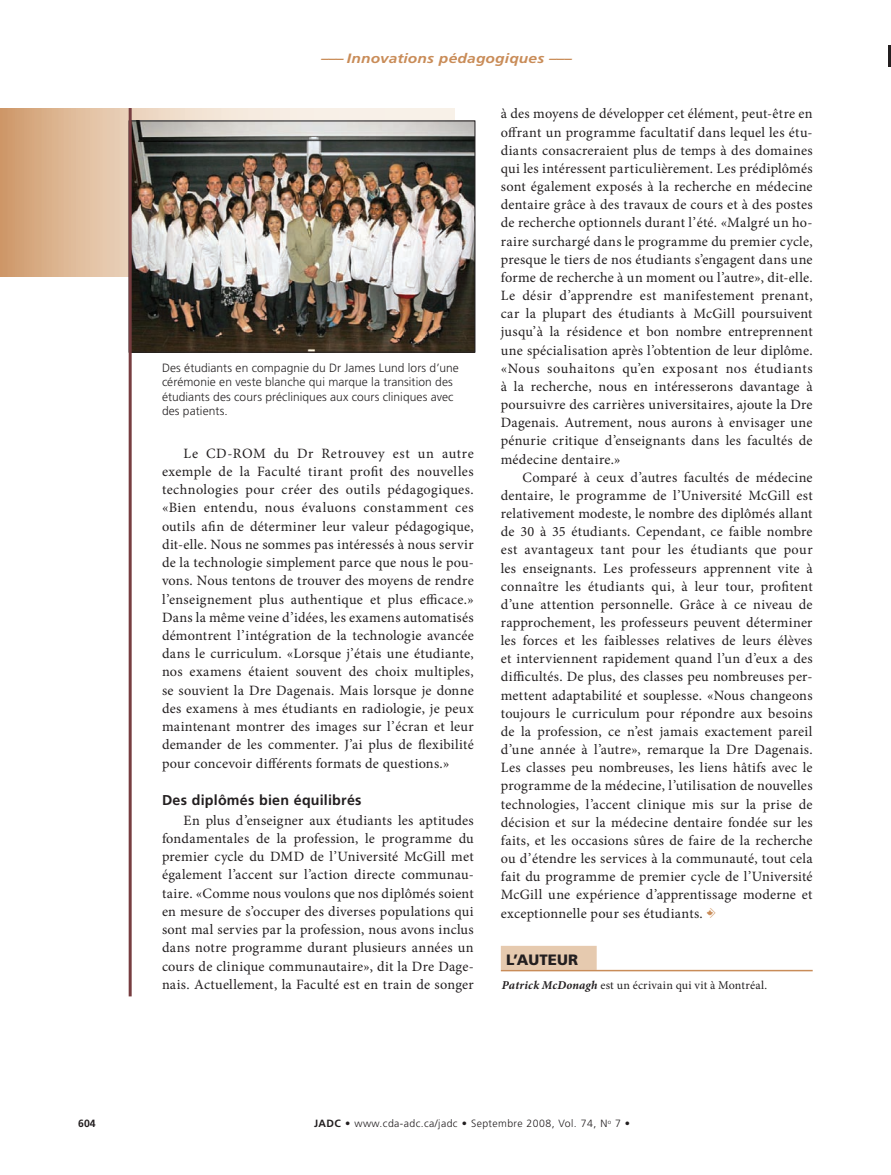
<style>
.page{position:relative;width:891px;height:1175px;background:#fff}
.page>*{position:absolute;margin:0;border:0;box-sizing:border-box;transform-origin:0 0}
.t1{font:900 15px "Frutiger LT Std";letter-spacing:.01em;color:#231f20}
.t2{font:14.25px/18.1px "Minion Pro";letter-spacing:.015em;color:#231f20;text-align:justify}
.t3{font:700 14.25px "Frutiger LT Std";letter-spacing:.02em;color:#231f20}
.t4{font:italic 700 13.5px "Frutiger LT Std";letter-spacing:.01em;color:#c98c58;scale:1.15 1}
.t5{font:300 12px/14.4px "Frutiger LT Std";letter-spacing:.005em;color:#262324}
.t6{font:12px "Minion Pro";letter-spacing:.02em;color:#231f20}
.t7{font:300 10.5px "Frutiger LT Std";letter-spacing:.04em;color:#231f20}
.t8{font:700 10.5px "Frutiger LT Std";color:#231f20}
.s1{font-family:"CDA";color:#c98c58}
.s2{font-weight:700;font-style:italic}
.s3{font-weight:700}
</style>
<div class="page">
<svg style="left:0;top:108px;width:454px;height:168px;background:#ddbb9c"></svg>
<img style="left:132px;top:123px;width:341px;height:227px">
<div style="left:129px;top:121px;width:346px;height:231px;border:1px solid #231f20"></div>
<div style="left:501px;top:945px;width:96px;height:24px;background:#e6caaf"></div>
<hr style="left:501px;top:969px;width:312px;height:2px;background:#c98c58">
<hr style="left:129px;top:108px;width:3px;height:888px;background:#773d40">
<hr style="left:888px;top:45px;width:3px;height:21px;background:#231f20">
<p class="t4" style="left:321px;top:51px;width:220px">––– Innovations pédagogiques –––</p>
<p class="t5" style="left:162px;top:361px;width:298px">Des étudiants en compagnie du Dr James Lund lors d’une cérémonie en veste blanche qui marque la transition des étudiants des cours précliniques aux cours cliniques avec des patients.</p>
<p class="t2" style="left:162px;top:444px;width:313px;text-indent:22px">Le CD-ROM du Dr Retrouvey est un autre exemple de la Faculté tirant profit des nouvelles technologies pour créer des outils pédagogiques. «Bien entendu, nous évaluons constamment ces outils afin de déterminer leur valeur pédagogique, dit-elle. Nous ne sommes pas intéressés à nous servir de la technologie simplement parce que nous le pou&shy;vons. Nous tentons de trouver des moyens de rendre l’enseignement plus authentique et plus efficace.» Dans la même veine d’idées, les examens automatisés démontrent l’intégration de la technologie avancée dans le curriculum. «Lorsque j’étais une étudiante, nos examens étaient souvent des choix multiples, se souvient la Dre Dagenais. Mais lorsque je donne des examens à mes étudiants en radiologie, je peux maintenant montrer des images sur l’écran et leur demander de les commenter. J’ai plus de flexibilité pour concevoir différents formats de questions.»</p>
<p class="t3" style="left:162px;top:791px;width:201px">Des diplômés bien équilibrés</p>
<p class="t2" style="left:162px;top:811px;width:313px;text-indent:22px">En plus d’enseigner aux étudiants les aptitudes fondamentales de la profession, le programme du premier cycle du DMD de l’Université McGill met également l’accent sur l’action directe communau&shy;taire. «Comme nous voulons que nos diplômés soient en mesure de s’occuper des diverses populations qui sont mal servies par la profession, nous avons inclus dans notre programme durant plusieurs années un cours de clinique communautaire», dit la Dre Dage&shy;nais. Actuellement, la Faculté est en train de songer</p>
<p class="t2" style="left:501px;top:105px;width:313px">à des moyens de développer cet élément, peut-être en offrant un programme facultatif dans lequel les étu&shy;diants consacreraient plus de temps à des domaines qui les intéressent particulièrement. Les prédiplômés sont également exposés à la recherche en médecine dentaire grâce à des travaux de cours et à des postes de recherche optionnels durant l’été. «Malgré un ho&shy;raire surchargé dans le programme du premier cycle, presque le tiers de nos étudiants s’engagent dans une forme de recherche à un moment ou l’autre», dit-elle.<br>Le désir d’apprendre est manifestement prenant, car la plupart des étudiants à McGill poursuivent jusqu’à la résidence et bon nombre entreprennent une spécialisation après l’obtention de leur diplôme. «Nous souhaitons qu’en exposant nos étudiants à la recherche, nous en intéresserons davantage à poursuivre des carrières universitaires, ajoute la Dre Dagenais. Autrement, nous aurons à envisager une pénurie critique d’enseignants dans les facultés de médecine dentaire.»</p>
<p class="t2" style="left:501px;top:468px;width:313px;text-indent:22px">Comparé à ceux d’autres facultés de médecine dentaire, le programme de l’Université McGill est relativement modeste, le nombre des diplômés allant de 30 à 35 étudiants. Cependant, ce faible nombre est avantageux tant pour les étudiants que pour les enseignants. Les professeurs apprennent vite à connaître les étudiants qui, à leur tour, profitent d’une attention personnelle. Grâce à ce niveau de rapprochement, les professeurs peuvent déterminer les forces et les faiblesses relatives de leurs élèves et interviennent rapidement quand l’un d’eux a des difficultés. De plus, des classes peu nombreuses per&shy;mettent adaptabilité et souplesse. «Nous changeons toujours le curriculum pour répondre aux besoins de la profession, ce n’est jamais exactement pareil d’une année à l’autre», remarque la Dre Dagenais.<br>Les classes peu nombreuses, les liens hâtifs avec le programme de la médecine, l’utilisation de nouvelles technologies, l’accent clinique mis sur la prise de décision et sur la médecine dentaire fondée sur les faits, et les occasions sûres de faire de la recherche ou d’étendre les services à la communauté, tout cela fait du programme de premier cycle de l’Université McGill une expérience d’apprentissage moderne et exceptionnelle pour ses étudiants. <span class="s1">a</span></p>
<p class="t1" style="left:506px;top:950px;width:74px">L’AUTEUR</p>
<p class="t6" style="left:502px;top:977px;width:267px"><span class="s2">Patrick McDonagh</span> est un écrivain qui vit à Montréal.</p>
<p class="t8" style="left:78px;top:1117px;width:19px">604</p>
<p class="t7" style="left:314px;top:1117px;width:318px"><span class="s3">JADC •</span> www.cda-adc.ca/jadc • Septembre 2008, Vol. 74, N<sup>o</sup> 7 •</p>
</div>
